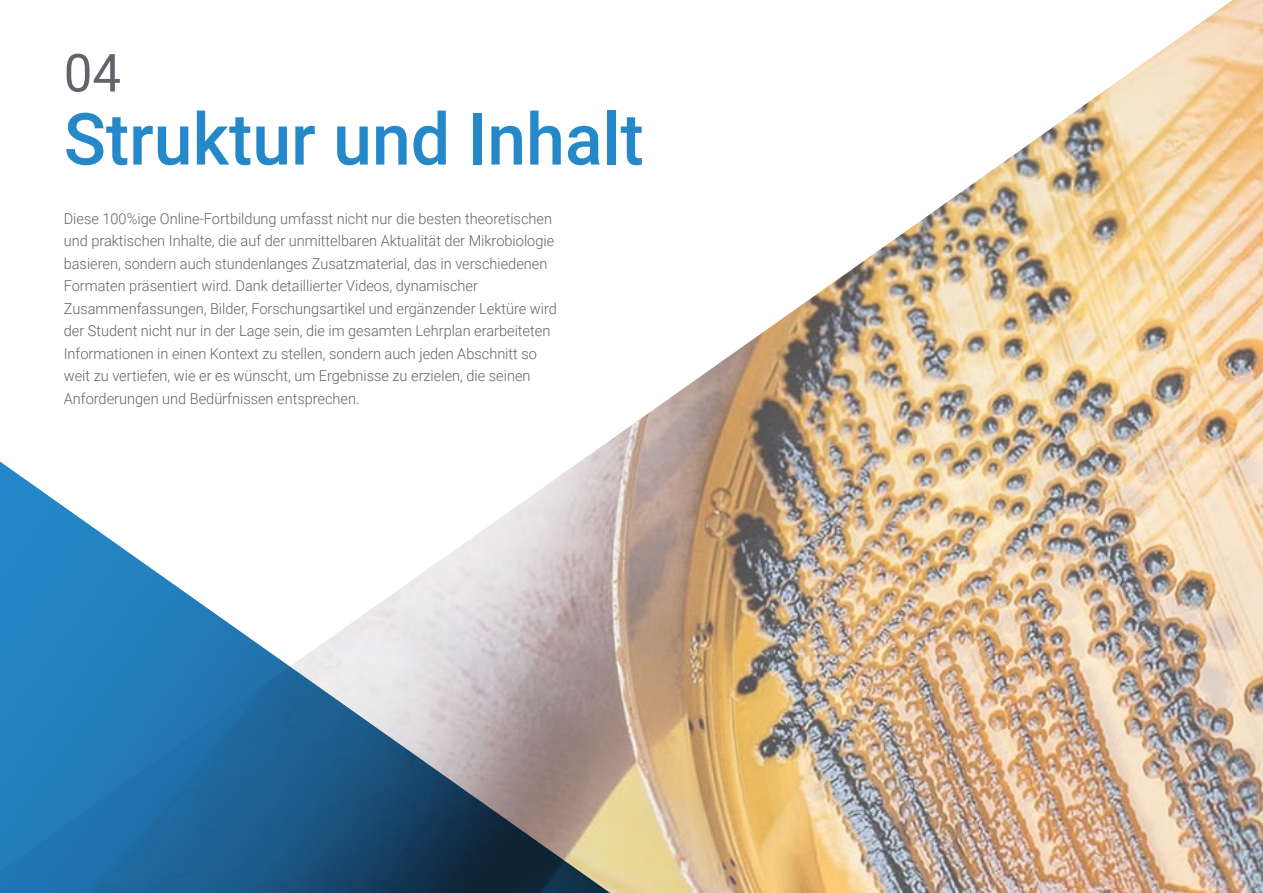
<style>
.page{position:relative;width:1263px;height:893px;background:#fff}
.page>*{position:absolute;margin:0;border:0;box-sizing:border-box;transform-origin:0 0}
.t1{font:500 72px "Roboto";color:#2488c9}
.t2{font:52.5px "Roboto";color:#61646a}
.t3{font:300 15px/22.5px "Roboto";color:#61646a}
</style>
<div class="page">
<img style="left:602px;top:0;width:661px;height:893px">
<svg style="left:0;top:446px;width:640px;height:447px"></svg>
<h2 class="t2" style="left:64px;top:36px;width:59px">04</h2>
<h1 class="t1" style="left:64px;top:89px;width:581px">Struktur und Inhalt</h1>
<p class="t3" style="left:64px;top:207px;width:495px">Diese 100%ige Online-Fortbildung umfasst nicht nur die besten theoretischen und praktischen Inhalte, die auf der unmittelbaren Aktualität der Mikrobiologie basieren, sondern auch stundenlanges Zusatzmaterial, das in verschiedenen Formaten präsentiert wird. Dank detaillierter Videos, dynamischer Zusammenfassungen, Bilder, Forschungsartikel und ergänzender Lektüre wird der Student nicht nur in der Lage sein, die im gesamten Lehrplan erarbeiteten Informationen in einen Kontext zu stellen, sondern auch jeden Abschnitt so weit zu vertiefen, wie er es wünscht, um Ergebnisse zu erzielen, die seinen Anforderungen und Bedürfnissen entsprechen.</p>
</div>
